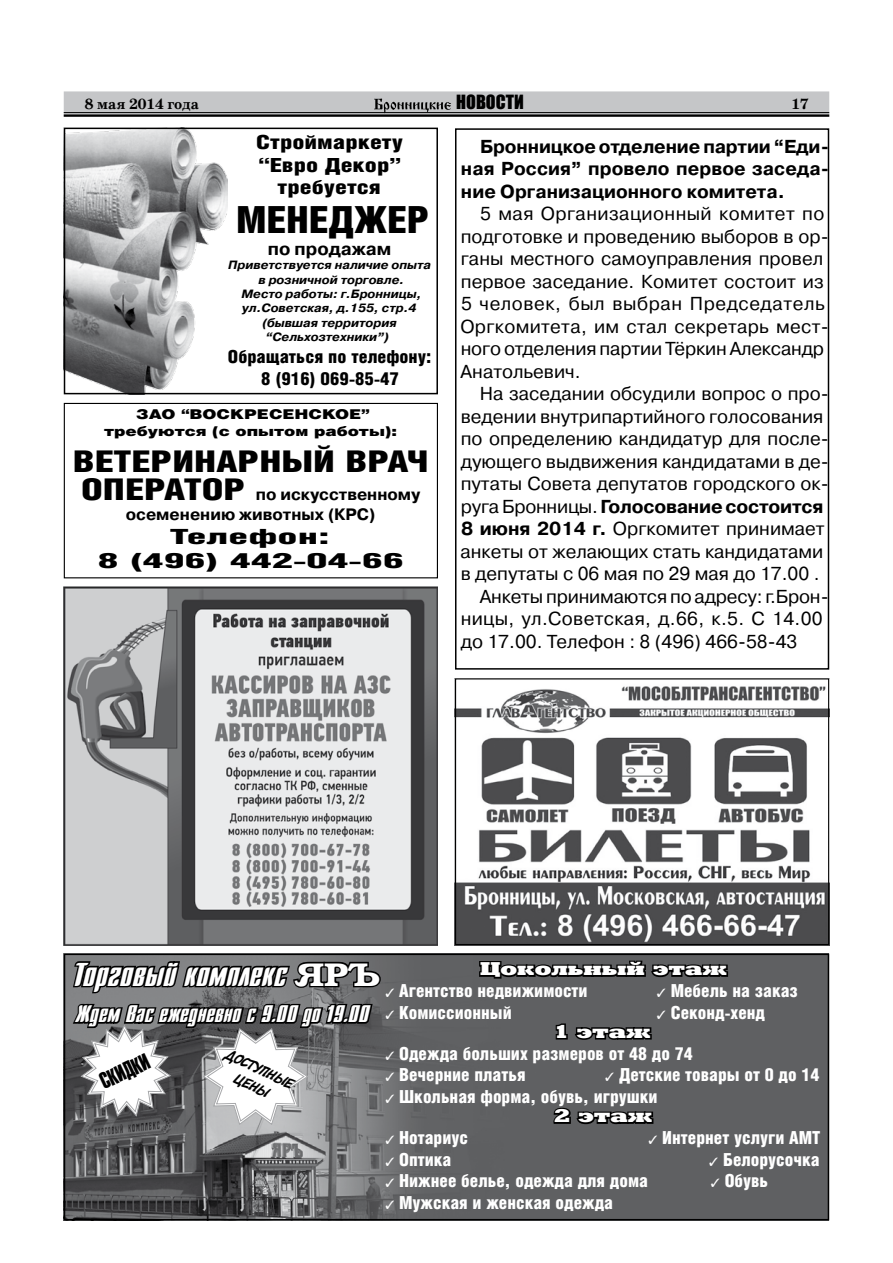
<style>
.page{position:relative;width:893px;height:1263px;background:#fff}
.page>*{position:absolute;margin:0;border:0;box-sizing:border-box;transform-origin:0 0}
.t1{font:900 37.5px "Helios Cond";color:#000;scale:1.09 1}
.t2{font:33px "Dagger C";color:#fff;scale:1.09 1}
.t3{font:900 30px "Helios Cond";color:#000;scale:1.32 1}
.t4{font:24px "Dagger C";color:#fff;scale:1.05 1}
.t5{font:22.5px "Helios Extra Compressed";color:#000}
.t6{font:900 21px/24px "Helios Cond";color:#000;text-align:center;scale:2 1}
.t7{font:900 19.5px/22.5px "Helios Cond";color:#000;text-align:center;scale:1.3 1}
.t8{font:18.75px/22.5px "Pragmatica C";color:#000}
.t9{font:700 18.75px/22.5px "Pragmatica C";color:#000;text-align:justify}
.t10{font:18.75px "Pragmatica C";letter-spacing:.02em;color:#000}
.t11{font:900 18px "Helios Cond";color:#fff}
.t12{font:900 18px/21.6px "Helios Cond";color:#000;text-align:center;scale:1.05 1}
.t13{font:800 18px "Rodeo";color:#fff;scale:1.35 1}
.t14{font:700 18px "Pragmatica C";color:#000}
.t15{font:18px "Impact";color:#000}
.t16{font:700 16.5px/19.5px "Pragmatica C";color:#000}
.t17{font:700 15px "School Book AC";color:#000}
.t18{font:15px/18px "Tatiana C";color:#000;text-align:center}
.t19{font:900 13.5px/16.2px "Helios";color:#000;text-align:center;scale:1.25 1}
.t20{font:italic 700 12px/14.4px "Pragmatica C";color:#000;text-align:center;scale:1.04 1}
.s1{font-weight:400}
.s2{font-weight:700}
.s3{font-family:"Bookman C";font-weight:600}
</style>
<div class="page">
<div style="left:64px;top:92px;width:764px;height:24px;background:#c5c6c8"></div>
<div style="left:64px;top:91px;width:765px;height:26px;border:2px solid #c5c6c8"></div>
<svg style="left:374px;top:99px;width:77px;height:13px"></svg>
<hr style="left:64px;top:112px;width:765px;height:1px;background:#000">
<hr style="left:64px;top:114px;width:765px;height:3px;background:#000">
<img style="left:67px;top:131px;width:161px;height:260px">
<div style="left:64px;top:128px;width:374px;height:266px;border:2px solid #000"></div>
<img style="left:457px;top:686px;width:370px;height:257px">
<div style="left:455px;top:678px;width:374px;height:267px;border:1px solid #000"></div>
<img style="left:67px;top:956px;width:759px;height:261px">
<div style="left:64px;top:953px;width:765px;height:267px;border:2px solid #000"></div>
<svg style="left:478px;top:959px;width:253px;height:21px"></svg>
<svg style="left:554px;top:1022px;width:101px;height:19px"></svg>
<svg style="left:552px;top:1106px;width:104px;height:20px"></svg>
<div style="left:455px;top:128px;width:374px;height:542px;border:2px solid #000"></div>
<img style="left:64px;top:587px;width:374px;height:358px">
<div style="left:64px;top:403px;width:374px;height:175px;border:1px solid #000"></div>
<svg style="left:70px;top:686px;width:312px;height:440px"></svg>
<p class="t17" style="left:85px;top:96px;width:116px">8 мая 2014 года</p>
<p class="t15" style="left:456px;top:88px;width:69px">НОВОСТИ</p>
<p class="t17" style="left:791px;top:96px;width:18px">17</p>
<p class="t7" style="left:256px;top:131px;width:115px">Строймаркету “Евро Декор” требуется</p>
<h1 class="t1" style="left:236px;top:198px;width:179px">менеджер</h1>
<p class="t14" style="left:268px;top:239px;width:125px">по продажам</p>
<p class="t20" style="left:228px;top:258px;width:197px">Приветствуется наличие опыта в розничной торговле.<br>Место работы: г.Бронницы, ул.Советская, д.155, стр.4 (бывшая территория “Сельхозтехники”)</p>
<p class="t12" style="left:228px;top:345px;width:195px">Обращаться по телефону:<br>8 (916) 069-85-47</p>
<p class="t9" style="left:461px;top:135px;width:370px;text-indent:19px">Бронницкое отделение партии “Еди&shy;ная Россия” провело первое заседа&shy;ние Организационного комитета.</p>
<p class="t8" style="left:460px;top:203px;width:370px;text-indent:20px">5 мая Организационный комитет по подготовке и проведению выборов в ор&shy;ганы местного самоуправления провел первое заседание. Комитет состоит из 5 человек, был выбран Председатель Оргкомитета, им стал секретарь мест&shy;ного отделения партии Тёркин Александр Анатольевич.</p>
<p class="t8" style="left:480px;top:383px;width:350px">На заседании обсудили вопрос о про-</p>
<p class="t8" style="left:461px;top:405px;width:364px">ведении внутрипартийного голосования</p>
<p class="t8" style="left:461px;top:428px;width:369px">по определению кандидатур для после-</p>
<p class="t8" style="left:461px;top:450px;width:369px">дующего выдвижения кандидатами в де-</p>
<p class="t8" style="left:461px;top:473px;width:369px">путаты Совета депутатов городского ок-</p>
<p class="t9" style="left:461px;top:495px;width:364px"><span class="s1">руга Бронницы.</span> Голосование состоится</p>
<p class="t8" style="left:461px;top:518px;width:365px"><span class="s2">8 июня 2014 г.</span> Оргкомитет принимает</p>
<p class="t8" style="left:461px;top:540px;width:364px">анкеты от желающих стать кандидатами</p>
<p class="t8" style="left:461px;top:563px;width:360px">в депутаты с 06 мая по 29 мая до 17.00 .</p>
<p class="t8" style="left:480px;top:585px;width:347px">Анкеты принимаются по адресу: г.Брон-</p>
<p class="t10" style="left:461px;top:608px;width:364px">ницы, ул.Советская, д.66, к.5. С 14.00</p>
<p class="t8" style="left:461px;top:630px;width:338px">до 17.00. Телефон : 8 (496) 466-58-43</p>
<p class="t19" style="left:104px;top:406px;width:236px">ЗАО “ВОСКРЕСЕНСКОЕ” требуются (с опытом работы):</p>
<h3 class="t3" style="left:73px;top:444px;width:34px">ВЕТЕРИНАРНЫ</h3>
<h3 class="t3" style="left:313px;top:444px;width:57px">Й ВРАЧ</h3>
<h3 class="t3" style="left:81px;top:472px;width:17px">ОПЕРАТОР</h3>
<p class="t16" style="left:126px;top:485px;width:296px;text-indent:130px">по искусственному осеменению животных (КРС)</p>
<p class="t6" style="left:98px;top:524px;width:155px">Телефон:<br>8 (496) 442-04-66</p>
<p class="t13" style="left:480px;top:958px;width:184px">Цокольный этаж</p>
<p class="t11" style="left:385px;top:980px;width:204px">✓ Агентство недвижимости</p>
<p class="t11" style="left:657px;top:980px;width:142px">✓ Мебель на заказ</p>
<p class="t11" style="left:385px;top:1002px;width:128px">✓ Комиссионный</p>
<p class="t11" style="left:657px;top:1002px;width:110px">✓ Секонд-хенд</p>
<p class="t13" style="left:554px;top:1021px;width:73px">1 этаж</p>
<p class="t11" style="left:385px;top:1043px;width:309px">✓ Одежда больших размеров от 48 до 74</p>
<p class="t11" style="left:385px;top:1064px;width:142px">✓ Вечерние платья</p>
<p class="t11" style="left:605px;top:1064px;width:216px">✓ Детские товары от 0 до 14</p>
<p class="t11" style="left:385px;top:1086px;width:274px">✓ Школьная форма, обувь, игрушки</p>
<p class="t13" style="left:555px;top:1105px;width:74px">2 этаж</p>
<p class="t11" style="left:385px;top:1127px;width:84px">✓ Нотариус</p>
<p class="t11" style="left:648px;top:1127px;width:173px">✓ Интернет услуги АМТ</p>
<p class="t11" style="left:385px;top:1149px;width:68px">✓ Оптика</p>
<p class="t11" style="left:709px;top:1149px;width:112px">✓ Белорусочка</p>
<p class="t11" style="left:385px;top:1170px;width:264px">✓ Нижнее белье, одежда для дома</p>
<p class="t11" style="left:711px;top:1170px;width:59px">✓ Обувь</p>
<p class="t11" style="left:385px;top:1192px;width:229px">✓ Мужская и женская одежда</p>
<h2 class="t2" style="left:73px;top:957px;width:283px">Торговый комплекс <span class="s3">ЯРЪ</span></h2>
<p class="t4" style="left:76px;top:1001px;width:281px">Ждем Вас ежедневно с 9.00 до 19.00</p>
<p class="t18" style="left:229px;top:1046px;width:71px;rotate:25deg">доступн ые ц ен ы</p>
<p class="t5" style="left:103px;top:1067px;width:45px;rotate:-25deg">кидки</p>
</div>
